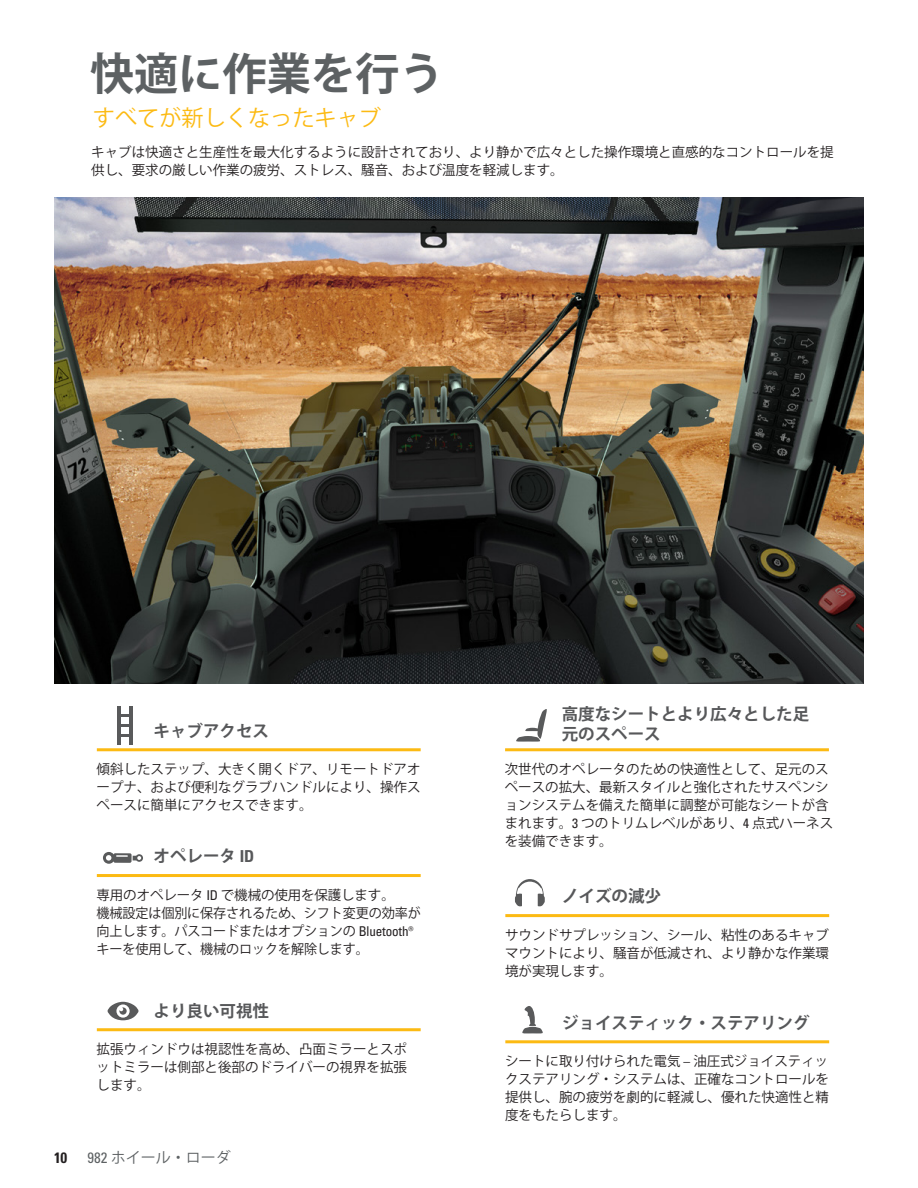
<style>
.page{position:relative;width:918px;height:1188px;background:#fff}
.page>*{position:absolute;margin:0;border:0;box-sizing:border-box;transform-origin:0 0}
.t1{font:700 44.25px "Koz Go Pro";color:#5d6163}
.t2{font:22.2px "Koz Go Pro";color:#fcba13}
.t3{font:700 16.5px/19.8px "Koz Go Pro";color:#57585a}
.t4{font:15px "Koz Go Pro";color:#5d6163}
.t5{font:15px "Univers LTCYR 67 Bold Cond";color:#231f20}
.t6{font:13.5px/18px "Koz Go Pro";color:#231f20;text-align:justify}
.s1{font-family:"Univers LTCYR 67 Bold Cond";font-weight:400}
.s2{font-family:"Univers LTCYR 57";font-stretch:condensed}
</style>
<div class="page">
<img style="left:54px;top:197px;width:810px;height:486px">
<hr style="left:97px;top:748px;width:324px;height:3px;background:#fcba13">
<hr style="left:505px;top:748px;width:324px;height:3px;background:#fcba13">
<hr style="left:117px;top:706px;width:4px;height:38px;background:#595a5b">
<hr style="left:129px;top:706px;width:4px;height:38px;background:#595a5b">
<svg style="left:121px;top:734px;width:8px;height:2px"></svg>
<svg style="left:121px;top:714px;width:8px;height:3px"></svg>
<svg style="left:121px;top:724px;width:8px;height:2px"></svg>
<svg style="left:516px;top:709px;width:31px;height:33px"></svg>
<hr style="left:97px;top:1028px;width:324px;height:3px;background:#fcba13">
<svg style="left:108px;top:1002px;width:31px;height:18px"></svg>
<hr style="left:505px;top:914px;width:324px;height:3px;background:#fcba13">
<svg style="left:515px;top:879px;width:30px;height:27px"></svg>
<hr style="left:505px;top:1040px;width:324px;height:3px;background:#fcba13">
<svg style="left:522px;top:1006px;width:21px;height:28px"></svg>
<hr style="left:97px;top:874px;width:324px;height:3px;background:#fcba13">
<svg style="left:103px;top:852px;width:40px;height:12px"></svg>
<h1 class="t1" style="left:90px;top:45px;width:355px">快適に作業を行う</h1>
<h2 class="t2" style="left:93px;top:103px;width:290px">すべてが新しくなったキャブ</h2>
<p class="t6" style="left:91px;top:144px;width:744px">キャブは快適さと生産性を最大化するように設計されており、より静かで広々とした操作環境と直感的なコントロールを提供し、要求の厳しい作業の疲労、ストレス、騒音、および温度を軽減します。</p>
<p class="t3" style="left:154px;top:722px;width:117px">キャブアクセス</p>
<p class="t6" style="left:97px;top:761px;width:325px">傾斜したステップ、大きく開くドア、リモートドアオープナ、および便利なグラブハンドルにより、操作スペースに簡単にアクセスできます。</p>
<p class="t3" style="left:154px;top:847px;width:102px">オペレータ <span class="s1">ID</span></p>
<p class="t6" style="left:97px;top:886px;width:326px;text-align:left">専用のオペレータ <span class="s2">ID</span> で機械の使用を保護します。<br>機械設定は個別に保存されるため、シフト変更の効率が向上します。パスコードまたはオプションの <span class="s2">Bluetooth®</span>キーを使用して、機械のロックを解除します。</p>
<p class="t3" style="left:154px;top:1002px;width:117px">より良い可視性</p>
<p class="t6" style="left:97px;top:1041px;width:312px">拡張ウィンドウは視認性を高め、凸面ミラーとスポットミラーは側部と後部のドライバーの視界を拡張します。</p>
<p class="t5" style="left:54px;top:1148px;width:15px">10</p>
<p class="t4" style="left:87px;top:1148px;width:145px"><span class="s2">982</span> ホイール・ローダ</p>
<p class="t3" style="left:562px;top:705px;width:249px">高度なシートとより広々とした足元のスペース</p>
<p class="t6" style="left:505px;top:761px;width:330px;text-align:left">次世代のオペレータのための快適性として、足元のスペースの拡大、最新スタイルと強化されたサスペンションシステムを備えた簡単に調整が可能なシートが含まれます。<span class="s2">3</span> つのトリムレベルがあり、<span class="s2">4</span> 点式ハーネスを装備できます。</p>
<p class="t3" style="left:562px;top:888px;width:100px">ノイズの減少</p>
<p class="t6" style="left:505px;top:926px;width:325px">サウンドサプレッション、シール、粘性のあるキャブマウントにより、騒音が低減され、より静かな作業環境が実現します。</p>
<p class="t3" style="left:562px;top:1014px;width:249px">ジョイスティック・ステアリング</p>
<p class="t6" style="left:505px;top:1053px;width:325px">シートに取り付けられた電気 <span class="s2">–</span> 油圧式ジョイスティックステアリング・システムは、正確なコントロールを提供し、腕の疲労を劇的に軽減し、優れた快適性と精度をもたらします。</p>
</div>
